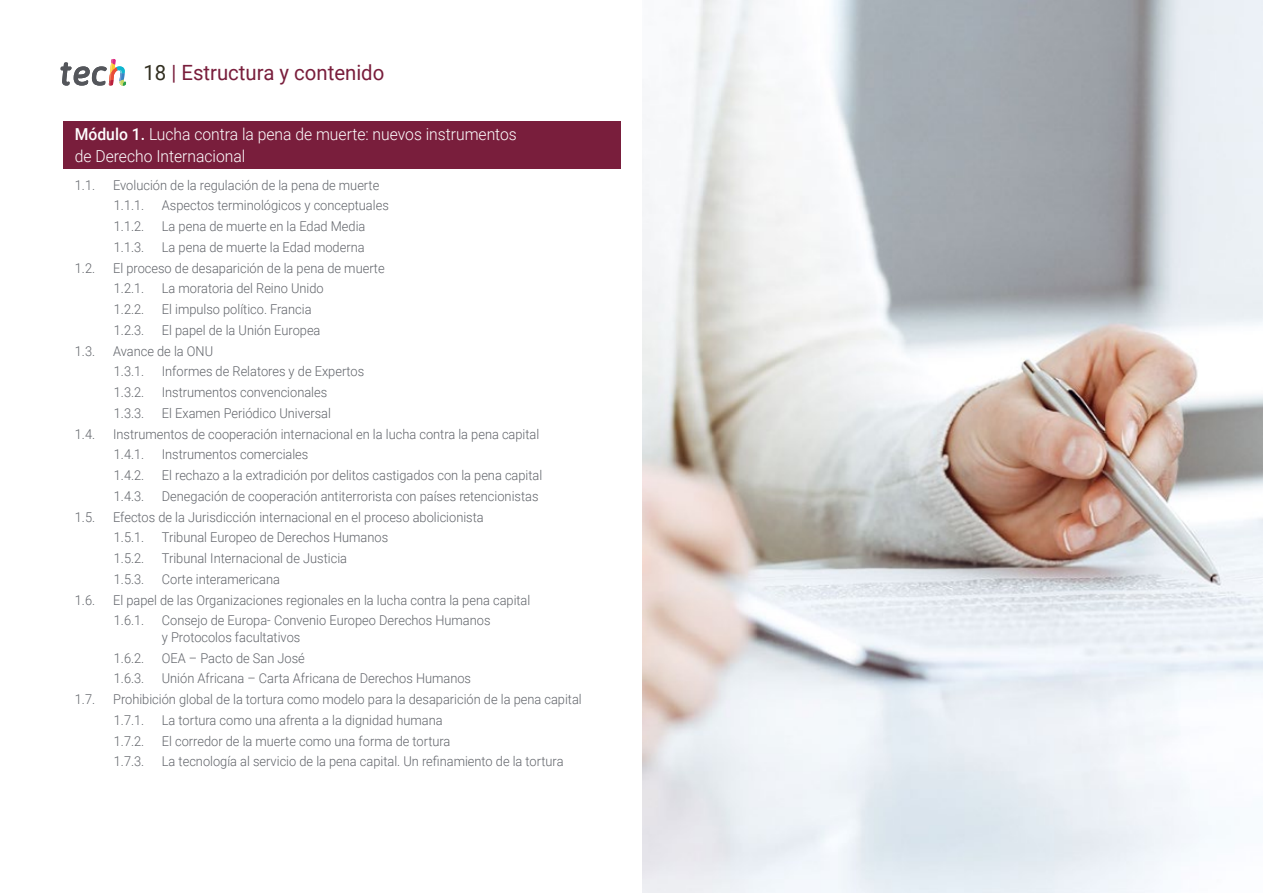
<style>
.page{position:relative;width:1263px;height:893px;background:#fff}
.page>*{position:absolute;margin:0;border:0;box-sizing:border-box;transform-origin:0 0}
.t1{font:21px "Roboto";color:#791e3c}
.t2{font:300 16.5px/22.5px "Roboto";color:#fff;scale:.95 1}
.t3{font:300 13.5px/20.7px "Roboto";color:#61646a;scale:.95 1}
.s1{color:#312e20}
.s2{font-weight:500}
</style>
<div class="page">
<img style="left:642px;top:0;width:621px;height:893px">
<div style="left:64px;top:121px;width:557px;height:48px;background:#791e3c"></div>
<svg style="left:61px;top:59px;width:65px;height:27px"></svg>
<h1 class="t1" style="left:144px;top:57px;width:242px"><span class="s1">18</span> | Estructura y contenido</h1>
<p class="t2" style="left:75px;top:122px;width:467px"><span class="s2">Módulo 1.</span> Lucha contra la pena de muerte: nuevos instrumentos de Derecho Internacional</p>
<p class="t3" style="left:75px;top:174px;width:23px">1.1.</p>
<p class="t3" style="left:113px;top:174px;width:282px">Evolución de la regulación de la pena de muerte<br>1.1.1.</p>
<p class="t3" style="left:162px;top:195px;width:240px">Aspectos terminológicos y conceptuales</p>
<p class="t3" style="left:114px;top:215px;width:34px">1.1.2.</p>
<p class="t3" style="left:162px;top:215px;width:216px">La pena de muerte en la Edad Media</p>
<p class="t3" style="left:114px;top:236px;width:34px">1.1.3.</p>
<p class="t3" style="left:162px;top:236px;width:215px">La pena de muerte la Edad moderna</p>
<p class="t3" style="left:75px;top:257px;width:23px">1.2.</p>
<p class="t3" style="left:113px;top:257px;width:287px">El proceso de desaparición de la pena de muerte<br>1.2.1.</p>
<p class="t3" style="left:162px;top:278px;width:172px">La moratoria del Reino Unido</p>
<p class="t3" style="left:114px;top:298px;width:34px">1.2.2.</p>
<p class="t3" style="left:162px;top:298px;width:159px">El impulso político. Francia</p>
<p class="t3" style="left:114px;top:319px;width:34px">1.2.3.</p>
<p class="t3" style="left:162px;top:319px;width:168px">El papel de la Unión Europea</p>
<p class="t3" style="left:75px;top:340px;width:23px">1.3.</p>
<p class="t3" style="left:113px;top:340px;width:107px">Avance de la ONU<br>1.3.1.</p>
<p class="t3" style="left:162px;top:361px;width:215px">Informes de Relatores y de Expertos</p>
<p class="t3" style="left:114px;top:381px;width:34px">1.3.2.</p>
<p class="t3" style="left:162px;top:381px;width:176px">Instrumentos convencionales</p>
<p class="t3" style="left:114px;top:402px;width:34px">1.3.3.</p>
<p class="t3" style="left:162px;top:402px;width:180px">El Examen Periódico Universal</p>
<p class="t3" style="left:75px;top:423px;width:23px">1.4.</p>
<p class="t3" style="left:113px;top:423px;width:450px">Instrumentos de cooperación internacional en la lucha contra la pena capital<br>1.4.1.</p>
<p class="t3" style="left:162px;top:444px;width:156px">Instrumentos comerciales</p>
<p class="t3" style="left:114px;top:464px;width:34px">1.4.2.</p>
<p class="t3" style="left:162px;top:464px;width:402px">El rechazo a la extradición por delitos castigados con la pena capital</p>
<p class="t3" style="left:114px;top:485px;width:34px">1.4.3.</p>
<p class="t3" style="left:162px;top:485px;width:398px">Denegación de cooperación antiterrorista con países retencionistas</p>
<p class="t3" style="left:75px;top:506px;width:23px">1.5.</p>
<p class="t3" style="left:113px;top:506px;width:392px">Efectos de la Jurisdicción internacional en el proceso abolicionista<br>1.5.1.</p>
<p class="t3" style="left:162px;top:527px;width:240px">Tribunal Europeo de Derechos Humanos</p>
<p class="t3" style="left:114px;top:547px;width:34px">1.5.2.</p>
<p class="t3" style="left:162px;top:547px;width:196px">Tribunal Internacional de Justicia</p>
<p class="t3" style="left:114px;top:568px;width:34px">1.5.3.</p>
<p class="t3" style="left:162px;top:568px;width:126px">Corte interamericana</p>
<p class="t3" style="left:75px;top:589px;width:23px">1.6.</p>
<p class="t3" style="left:113px;top:589px;width:441px">El papel de las Organizaciones regionales en la lucha contra la pena capital<br>1.6.1.</p>
<p class="t3" style="left:162px;top:612px;width:347px;line-height:16.5px">Consejo de Europa- Convenio Europeo Derechos Humanos y Protocolos facultativos</p>
<p class="t3" style="left:114px;top:647px;width:34px">1.6.2.</p>
<p class="t3" style="left:162px;top:647px;width:152px">OEA – Pacto de San José</p>
<p class="t3" style="left:114px;top:668px;width:34px">1.6.3.</p>
<p class="t3" style="left:162px;top:668px;width:327px">Unión Africana – Carta Africana de Derechos Humanos</p>
<p class="t3" style="left:75px;top:688px;width:23px">1.7.</p>
<p class="t3" style="left:113px;top:688px;width:495px">Prohibición global de la tortura como modelo para la desaparición de la pena capital<br>1.7.1.</p>
<p class="t3" style="left:162px;top:709px;width:297px">La tortura como una afrenta a la dignidad humana</p>
<p class="t3" style="left:114px;top:730px;width:34px">1.7.2.</p>
<p class="t3" style="left:162px;top:730px;width:305px">El corredor de la muerte como una forma de tortura</p>
<p class="t3" style="left:114px;top:751px;width:34px">1.7.3.</p>
<p class="t3" style="left:162px;top:751px;width:424px">La tecnología al servicio de la pena capital. Un refinamiento de la tortura</p>
</div>
